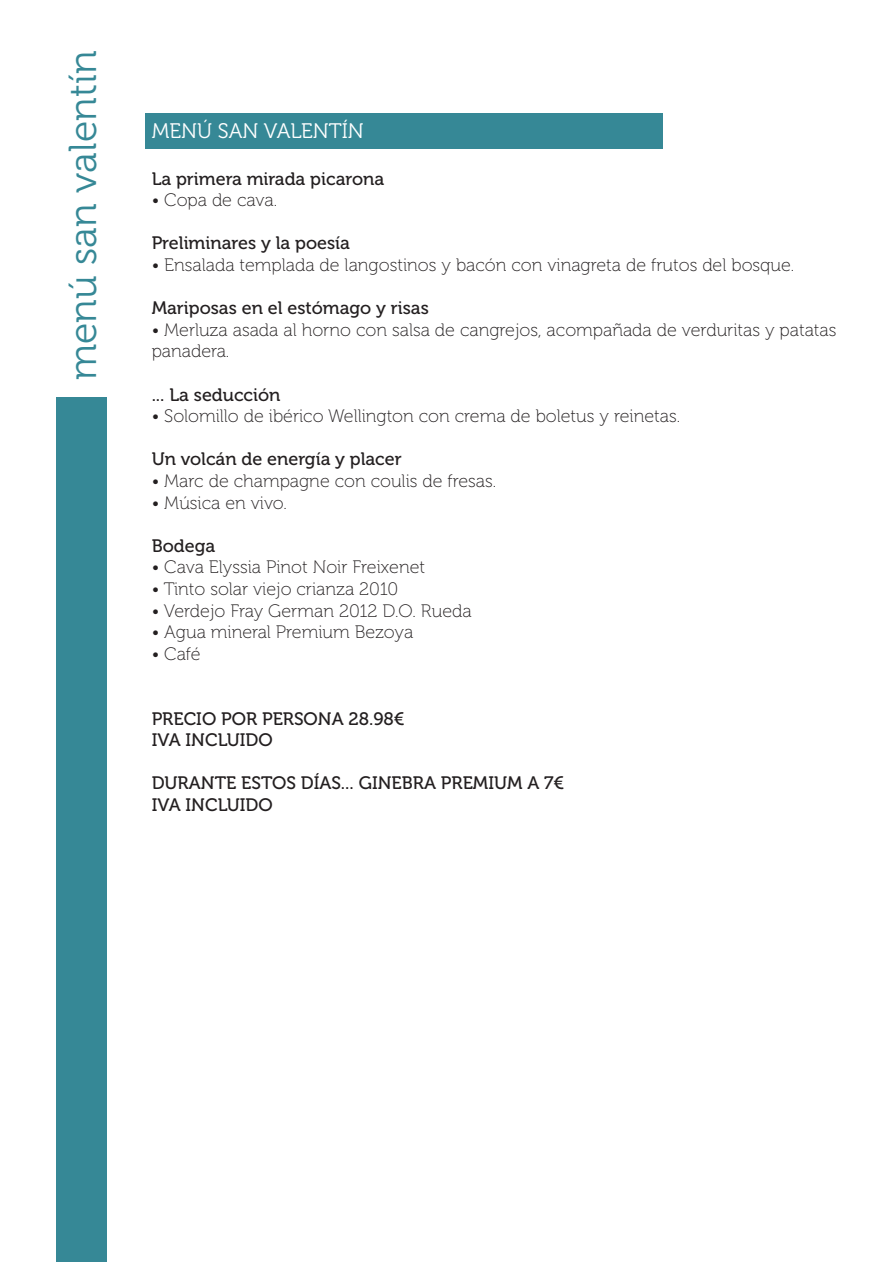
<style>
.page{position:relative;width:893px;height:1263px;background:#fff}
.page>*{position:absolute;margin:0;border:0;box-sizing:border-box;transform-origin:0 0}
.t1{font:39px "Museo 300";color:#368896}
.t2{font:21px "Museo 300";color:#fff}
.t3{font:18px/21.6px "Museo 100";color:#231f20}
.t4{font:18px "Museo 500";color:#231f20}
</style>
<div class="page">
<div style="left:56px;top:398px;width:50px;height:864px;background:#368896"></div>
<div style="left:145px;top:113px;width:518px;height:36px;background:#368896"></div>
<p class="t1" style="left:62px;top:380px;width:331px;rotate:-90deg">menú san valentín</p>
<p class="t2" style="left:152px;top:119px;width:214px">MENÚ SAN VALENTÍN</p>
<p class="t4" style="left:152px;top:168px;width:234px">La primera mirada picarona</p>
<p class="t3" style="left:152px;top:190px;width:127px">• Copa de cava.</p>
<p class="t4" style="left:152px;top:233px;width:200px">Preliminares y la poesía</p>
<p class="t3" style="left:152px;top:254px;width:644px">• Ensalada templada de langostinos y bacón con vinagreta de frutos del bosque.</p>
<p class="t4" style="left:152px;top:298px;width:279px">Mariposas en el estómago y risas</p>
<p class="t3" style="left:152px;top:319px;width:686px">• Merluza asada al horno con salsa de cangrejos, acompañada de verduritas y patatas panadera.</p>
<p class="t4" style="left:152px;top:384px;width:130px">... La seducción</p>
<p class="t3" style="left:152px;top:406px;width:530px">• Solomillo de ibérico Wellington con crema de boletus y reinetas.</p>
<p class="t4" style="left:152px;top:449px;width:252px">Un volcán de energía y placer</p>
<p class="t3" style="left:152px;top:470px;width:346px">• Marc de champagne con coulis de fresas.</p>
<p class="t3" style="left:152px;top:492px;width:137px">• Música en vivo.</p>
<p class="t4" style="left:152px;top:536px;width:65px">Bodega</p>
<p class="t3" style="left:152px;top:557px;width:275px">• Cava Elyssia Pinot Noir Freixenet</p>
<p class="t3" style="left:152px;top:578px;width:248px">• Tinto solar viejo crianza 2010</p>
<p class="t3" style="left:152px;top:600px;width:322px">• Verdejo Fray German 2012 D.O. Rueda</p>
<p class="t3" style="left:152px;top:622px;width:263px">• Agua mineral Premium Bezoya</p>
<p class="t3" style="left:152px;top:643px;width:50px">• Café</p>
<p class="t4" style="left:152px;top:708px;width:255px">PRECIO POR PERSONA 28.98€</p>
<p class="t4" style="left:152px;top:730px;width:123px">IVA INCLUIDO</p>
<p class="t4" style="left:152px;top:773px;width:414px">DURANTE ESTOS DÍAS... GINEBRA PREMIUM A 7€</p>
<p class="t4" style="left:152px;top:795px;width:123px">IVA INCLUIDO</p>
</div>
